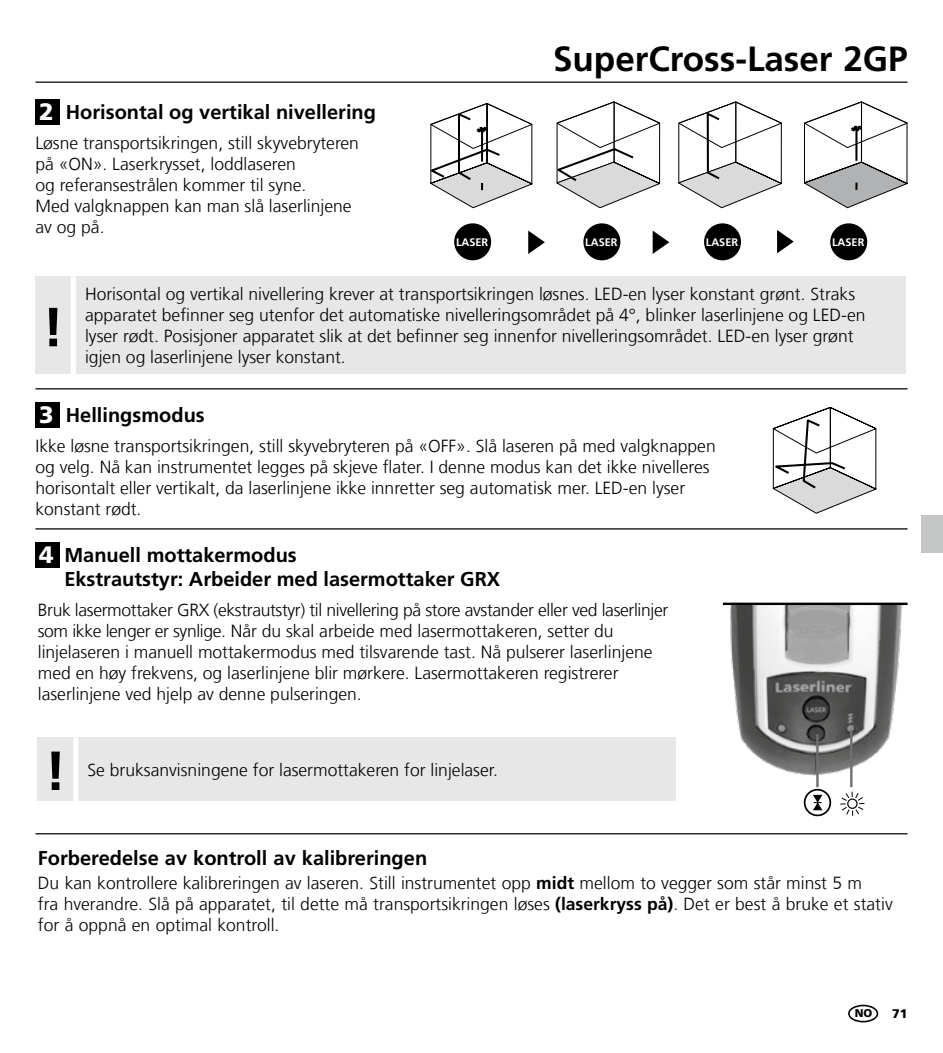
<style>
.page{position:relative;width:943px;height:1053px;background:#fff}
.page>*{position:absolute;margin:0;border:0;box-sizing:border-box;transform-origin:0 0}
.t1{font:700 55px "Frutiger LT Com";color:#000}
.t2{font:700 35px "Frutiger LT Com";color:#000}
.t3{font:900 23.75px "Frutiger LT Com";color:#fff}
.t4{font:700 20px/24px "Frutiger LT Com";color:#000}
.t5{font:300 17.5px/21px "Frutiger LT Com";color:#000}
.t6{font:900 12.5px "Frutiger LT Com";color:#000}
.t7{font:900 11.25px "Frutiger LT Com";color:#000}
.t8{font:700 11px "Frutiger LT Com";color:#fff}
.s1{font-weight:900;font-size:23.75px;color:#fff}
.s2{font-weight:700}
</style>
<div class="page">
<hr style="left:35px;top:81px;width:872px;height:2px;background:#000">
<svg style="left:556px;top:101px;width:104px;height:107px"></svg>
<svg style="left:678px;top:102px;width:103px;height:106px"></svg>
<svg style="left:430px;top:103px;width:102px;height:105px"></svg>
<hr style="left:481px;top:130px;width:2px;height:31px;background:#000">
<svg style="left:804px;top:102px;width:103px;height:106px"></svg>
<div style="left:454px;top:223px;width:37px;height:37px;background:#000;border-radius:50%"></div>
<div style="left:583px;top:223px;width:37px;height:37px;background:#000;border-radius:50%"></div>
<div style="left:704px;top:223px;width:37px;height:37px;background:#000;border-radius:50%"></div>
<div style="left:830px;top:223px;width:37px;height:37px;background:#000;border-radius:50%"></div>
<svg style="left:528px;top:230px;width:17px;height:24px"></svg>
<svg style="left:652px;top:230px;width:17px;height:24px"></svg>
<svg style="left:777px;top:230px;width:16px;height:23px"></svg>
<img style="left:730px;top:605px;width:173px;height:173px">
<hr style="left:723px;top:602px;width:184px;height:3px;background:#000">
<svg style="left:803px;top:788px;width:28px;height:28px"></svg>
<svg style="left:840px;top:791px;width:24px;height:24px"></svg>
<div style="left:847px;top:798px;width:10px;height:10px;border:1px solid #000;border-radius:50%"></div>
<hr style="left:850px;top:729px;width:2px;height:58px;background:#6f6f6e">
<hr style="left:816px;top:734px;width:2px;height:53px;background:#6f6f6e">
<svg style="left:772px;top:406px;width:105px;height:108px"></svg>
<hr style="left:35px;top:388px;width:872px;height:1px;background:#000">
<hr style="left:35px;top:528px;width:872px;height:1px;background:#000">
<hr style="left:35px;top:833px;width:872px;height:1px;background:#000">
<div style="left:35px;top:99px;width:25px;height:26px;background:#000"></div>
<div style="left:38px;top:737px;width:638px;height:64px;background:#e7e7e7"></div>
<div style="left:73px;top:737px;width:5px;height:64px;background:#fff"></div>
<div style="left:35px;top:542px;width:25px;height:25px;background:#000"></div>
<div style="left:35px;top:276px;width:871px;height:97px;background:#e7e7e7"></div>
<div style="left:71px;top:276px;width:5px;height:100px;background:#fff"></div>
<div style="left:35px;top:402px;width:25px;height:25px;background:#000"></div>
<div style="left:848px;top:1004px;width:30px;height:18px;border:2px solid #000;border-radius:50%"></div>
<div style="left:921px;top:516px;width:22px;height:37px;background:#c5c6c6"></div>
<p class="t4" style="left:39px;top:100px;width:338px"><span class="s1">2</span> Horisontal og vertikal nivellering</p>
<p class="t5" style="left:35px;top:132px;width:325px">Løsne transportsikringen, still skyvebryteren på «ON». Laserkrysset, loddlaseren<br>og referansestrålen kommer til syne.<br>Med valgknappen kan man slå laserlinjene av og på.</p>
<h2 class="t2" style="left:553px;top:38px;width:356px">SuperCross-Laser 2GP</h2>
<p class="t8" style="left:456px;top:235px;width:34px">LASER</p>
<p class="t8" style="left:585px;top:235px;width:34px">LASER</p>
<p class="t8" style="left:706px;top:235px;width:34px">LASER</p>
<p class="t8" style="left:832px;top:235px;width:34px">LASER</p>
<h1 class="t1" style="left:42px;top:295px;width:23px">!</h1>
<p class="t5" style="left:85px;top:284px;width:782px">Horisontal og vertikal nivellering krever at transportsikringen løsnes. LED-en lyser konstant grønt. Straks apparatet befinner seg utenfor det automatiske nivelleringsområdet på 4°, blinker laserlinjene og LED-en lyser rødt. Posisjoner apparatet slik at det befinner seg innenfor nivelleringsområdet. LED-en lyser grønt igjen og laserlinjene lyser konstant.</p>
<p class="t4" style="left:39px;top:403px;width:167px"><span class="s1">3</span> Hellingsmodus</p>
<p class="t5" style="left:35px;top:435px;width:681px">Ikke løsne transportsikringen, still skyvebryteren på «OFF». Slå laseren på med valgknappen og velg. Nå kan instrumentet legges på skjeve flater. I denne modus kan det ikke nivelleres horisontalt eller vertikalt, da laserlinjene ikke innretter seg automatisk mer. LED-en lyser konstant rødt.</p>
<h3 class="t3" style="left:39px;top:540px;width:16px">4</h3>
<p class="t4" style="left:64px;top:543px;width:437px">Manuell mottakermodus<br>Ekstrautstyr: Arbeider med lasermottaker GRX</p>
<p class="t5" style="left:38px;top:599px;width:632px">Bruk lasermottaker GRX (ekstrautstyr) til nivellering på store avstander eller ved laserlinjer som ikke lenger er synlige. Når du skal arbeide med lasermottakeren, setter du linjelaseren i manuell mottakermodus med tilsvarende tast. Nå pulserer laserlinjene med en høy frekvens, og laserlinjene blir mørkere. Lasermottakeren registrerer laserlinjene ved hjelp av denne pulseringen.</p>
<h1 class="t1" style="left:45px;top:738px;width:23px">!</h1>
<p class="t5" style="left:87px;top:759px;width:412px">Se bruksanvisningene for lasermottakeren for linjelaser.</p>
<p class="t4" style="left:38px;top:846px;width:391px">Forberedelse av kontroll av kalibreringen</p>
<p class="t5" style="left:38px;top:872px;width:856px">Du kan kontrollere kalibreringen av laseren. Still instrumentet opp <span class="s2">midt</span> mellom to vegger som står minst 5 m<br>fra hverandre. Slå på apparatet, til dette må transportsikringen løses <span class="s2">(laserkryss på)</span>. Det er best å bruke et stativ for å oppnå en optimal kontroll.</p>
<p class="t7" style="left:854px;top:1006px;width:19px">NO</p>
<p class="t6" style="left:892px;top:1005px;width:17px">71</p>
</div>
